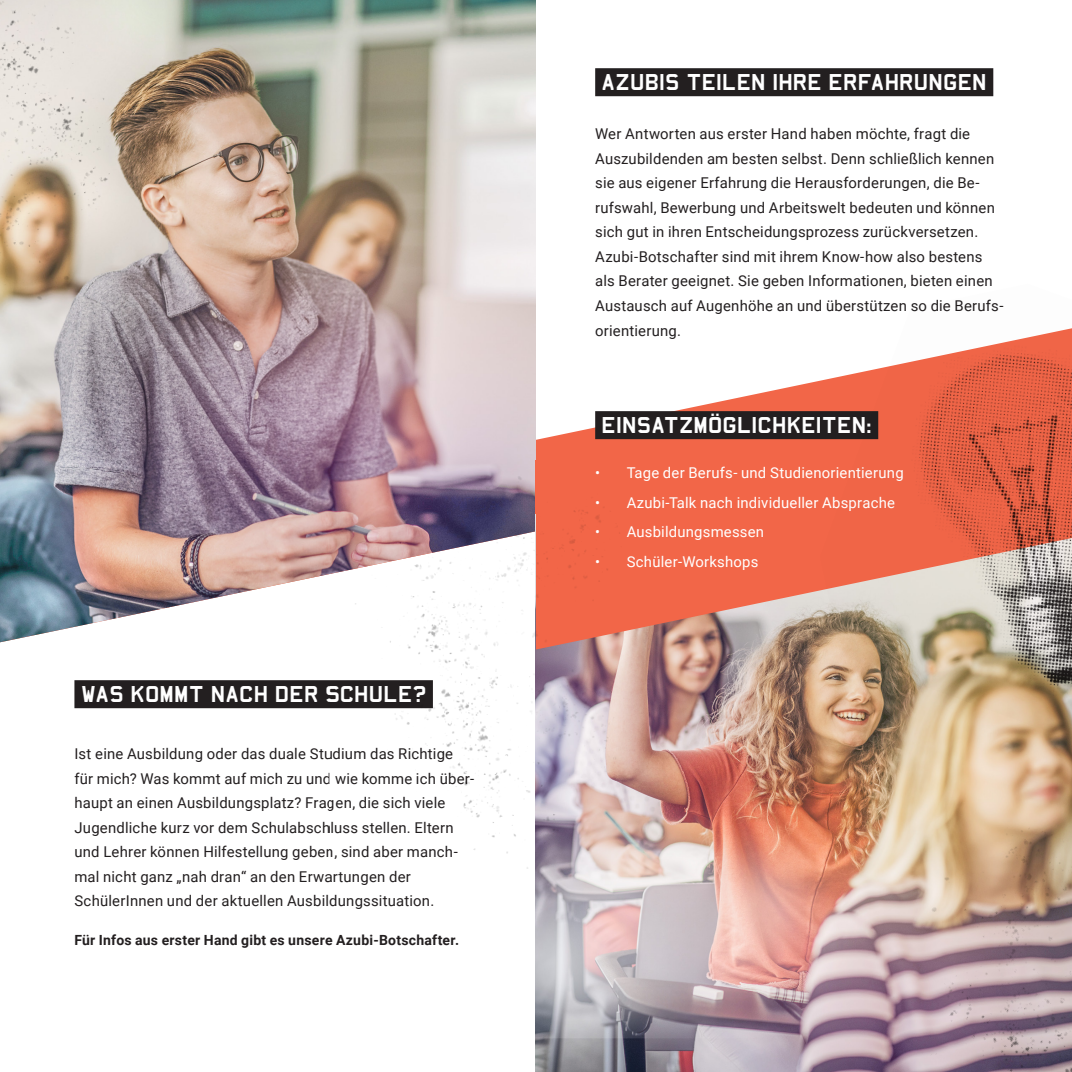
<style>
.page{position:relative;width:1072px;height:1072px;background:#fff}
.page>*{position:absolute;margin:0;border:0;box-sizing:border-box;transform-origin:0 0}
.t1{font:700 21px "AF Carplates";color:#fff}
.t2{font:14.88px/24.5px "Roboto";letter-spacing:.015em;color:#231f20}
.t3{font:14.88px "Roboto";letter-spacing:.015em;color:#fff}
.t4{font:700 14px "Roboto";letter-spacing:.015em;color:#231f20}
</style>
<div class="page">
<img style="left:0;top:0;width:536px;height:642px">
<img style="left:536px;top:649px;width:535px;height:422px">
<div style="left:74px;top:680px;width:359px;height:28px;background:#231f20"></div>
<svg style="left:536px;top:387px;width:254px;height:262px;fill:#f26648"></svg>
<div style="left:595px;top:411px;width:283px;height:28px;background:#231f20"></div>
<img style="left:833px;top:763px;width:238px;height:308px">
<img style="left:329px;top:452px;width:341px;height:431px">
<img style="left:0;top:0;width:188px;height:319px">
<div style="left:595px;top:68px;width:398px;height:28px;background:#231f20"></div>
<img style="left:790px;top:328px;width:281px;height:412px">
<p class="t1" style="left:81px;top:680px;width:347px">WAS KOMMT NACH DER SCHULE?</p>
<p class="t2" style="left:74px;top:741px;width:401px">Ist eine Ausbildung oder das duale Studium das Richtige für mich? Was kommt auf mich zu und wie komme ich über&shy;haupt an einen Ausbildungsplatz? Fragen, die sich viele Jugendliche kurz vor dem Schulabschluss stellen. Eltern und Lehrer können Hilfestellung geben, sind aber manch&shy;mal nicht ganz „nah dran“ an den Erwartungen der SchülerInnen und der aktuellen Ausbildungssituation.</p>
<p class="t4" style="left:74px;top:930px;width:386px">Für Infos aus erster Hand gibt es unsere Azubi-Botschafter.</p>
<p class="t1" style="left:601px;top:68px;width:387px">AZUBIS TEILEN IHRE ERFAHRUNGEN</p>
<p class="t2" style="left:595px;top:121px;width:410px">Wer Antworten aus erster Hand haben möchte, fragt die Auszubildenden am besten selbst. Denn schließlich kennen sie aus eigener Erfahrung die Herausforderungen, die Be&shy;rufswahl, Bewerbung und Arbeitswelt bedeuten und können sich gut in ihren Entscheidungsprozess zurückversetzen.<br>Azubi-Botschafter sind mit ihrem Know-how also bestens als Berater geeignet. Sie geben Informationen, bieten einen Austausch auf Augenhöhe an und überstützen so die Berufs&shy;orientierung.</p>
<p class="t1" style="left:601px;top:411px;width:272px">EINSATZMÖGLICHKEITEN:</p>
<p class="t3" style="left:595px;top:462px;width:310px">• Tage der Berufs- und Studienorientierung</p>
<p class="t3" style="left:595px;top:492px;width:301px">• Azubi-Talk nach individueller Absprache</p>
<p class="t3" style="left:595px;top:521px;width:170px">• Ausbildungsmessen</p>
<p class="t3" style="left:595px;top:551px;width:165px">• Schüler-Workshops</p>
</div>
